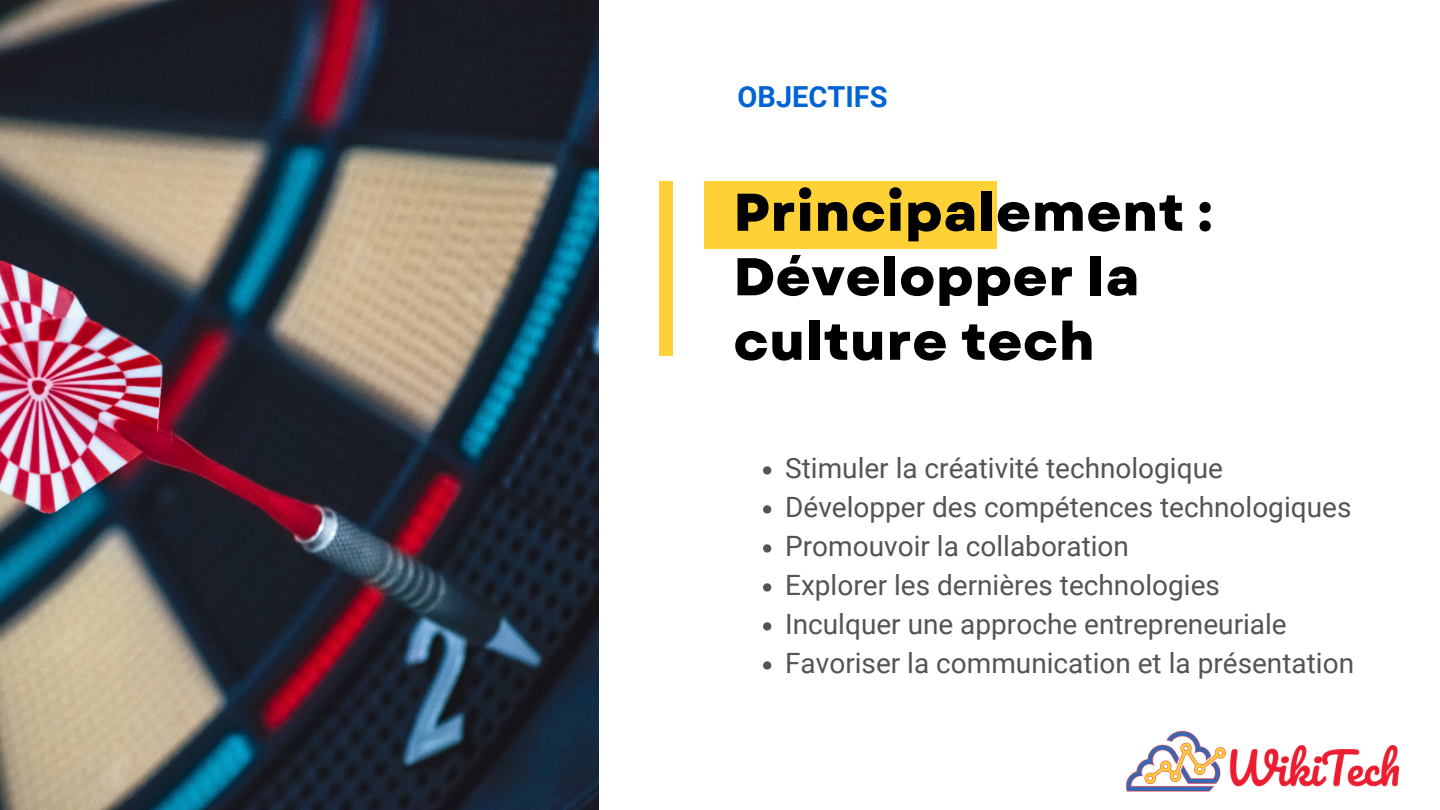
<style>
.page{position:relative;width:1440px;height:810px;background:#fff}
.page>*{position:absolute;margin:0;border:0;box-sizing:border-box;transform-origin:0 0}
.t1{font:800 53px/64.5px "Garet";letter-spacing:.015em;color:#000}
.t2{font:700 29px "Roboto";color:#0064d2}
.t3{font:28px "Roboto";color:#545454}
</style>
<div class="page">
<div style="left:659px;top:181px;width:14px;height:174px;background:#fed136"></div>
<img style="left:0;top:0;width:598px;height:810px">
<div style="left:705px;top:181px;width:292px;height:68px;background:#fed136"></div>
<svg style="left:763px;top:466px;width:8px;height:9px"></svg>
<svg style="left:763px;top:505px;width:8px;height:9px"></svg>
<svg style="left:763px;top:544px;width:8px;height:9px"></svg>
<svg style="left:763px;top:583px;width:8px;height:9px"></svg>
<svg style="left:763px;top:622px;width:8px;height:9px"></svg>
<svg style="left:763px;top:661px;width:8px;height:9px"></svg>
<img style="left:1125px;top:730px;width:275px;height:62px">
<p class="t2" style="left:738px;top:80px;width:152px">OBJECTIFS</p>
<h2 class="t1" style="left:734px;top:180px;width:480px">Principalement :<br>Développer la culture tech</h2>
<h1 class="t3" style="left:785px;top:452px;width:439px">Stimuler la créativité technologique</h1>
<p class="t3" style="left:785px;top:491px;width:568px">Développer des compétences technologiques</p>
<p class="t3" style="left:785px;top:530px;width:345px">Promouvoir la collaboration</p>
<p class="t3" style="left:785px;top:569px;width:436px">Explorer les dernières technologies</p>
<p class="t3" style="left:785px;top:608px;width:503px">Inculquer une approche entrepreneuriale</p>
<p class="t3" style="left:785px;top:647px;width:570px">Favoriser la communication et la présentation</p>
</div>
